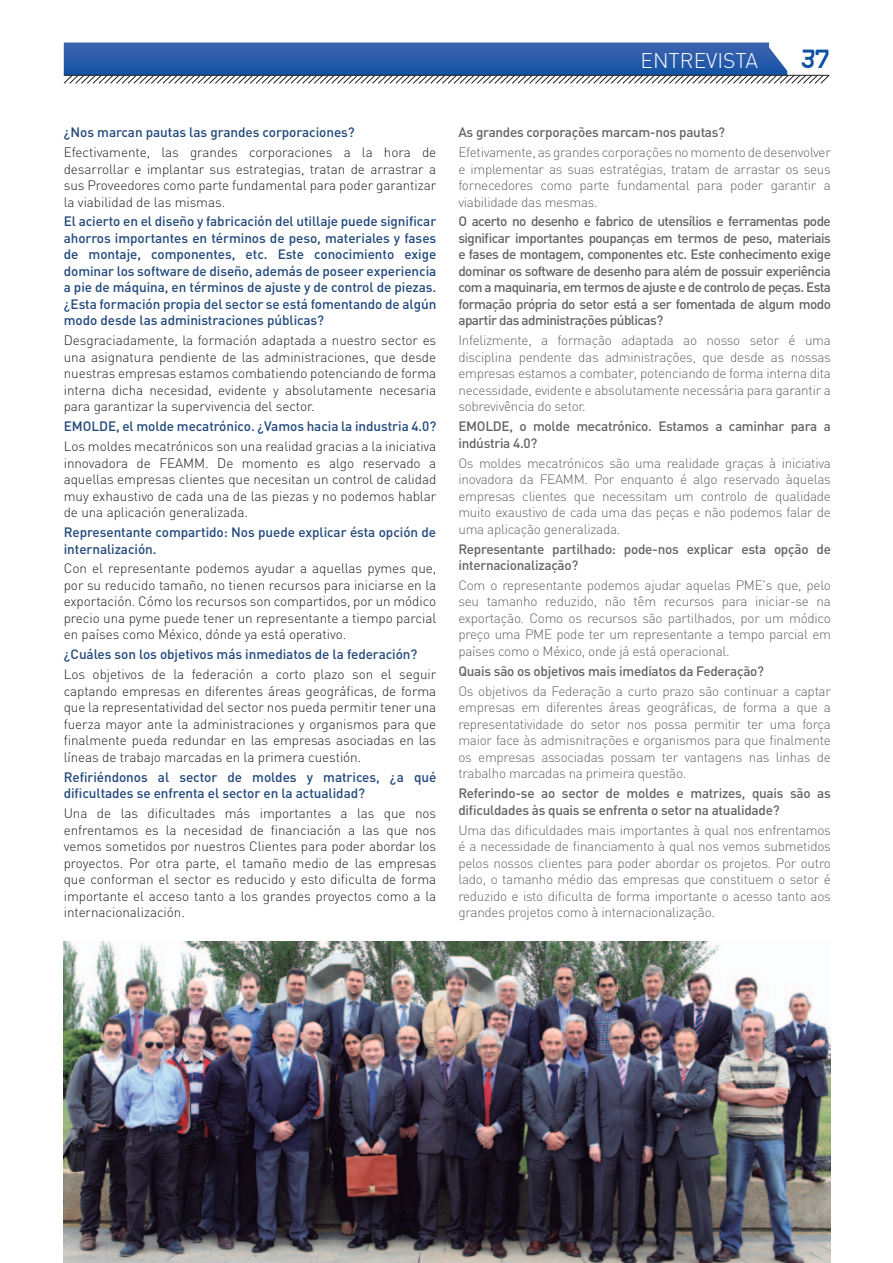
<style>
.page{position:relative;width:893px;height:1263px;background:#fff}
.page>*{position:absolute;margin:0;border:0;box-sizing:border-box;transform-origin:0 0}
.t1{font:600 30px "Trak";color:#0e51a3}
.t2{font:300 21px "DIN";color:#fff}
.t3{font:300 13.5px/16.5px "DIN";letter-spacing:-.005em;color:#231f20;text-align:justify}
.t4{font:300 13.5px/16.5px "DIN";letter-spacing:-.02em;color:#636366;text-align:justify}
.t5{font:500 13.5px/16.5px "DIN";letter-spacing:-.02em;color:#636366}
.t6{font:500 13.5px/16.5px "DIN";letter-spacing:-.005em;color:#21487b}
</style>
<div class="page">
<img style="left:64px;top:942px;width:767px;height:321px">
<svg style="left:63px;top:43px;width:767px;height:41px"></svg>
<hr style="left:64px;top:75px;width:765px;height:1px;background:#231f20">
<p class="t2" style="left:640px;top:47px;width:119px">ENTREVISTA</p>
<p class="t1" style="left:801px;top:41px;width:29px">37</p>
<p class="t6" style="left:64px;top:124px;width:293px">¿Nos marcan pautas las grandes corporaciones?</p>
<p class="t3" style="left:64px;top:144px;width:374px">Efectivamente, las grandes corporaciones a la hora de desarrollar e implantar sus estrategias, tratan de arrastrar a sus Proveedores como parte fundamental para poder garantizar la viabilidad de las mismas.</p>
<p class="t6" style="left:64px;top:213px;width:374px;text-align:justify">El acierto en el diseño y fabricación del utillaje puede significar ahorros importantes en términos de peso, materiales y fases de montaje, componentes, etc. Este conocimiento exige dominar los software de diseño, además de poseer experiencia a pie de máquina, en términos de ajuste y de control de piezas. ¿Esta formación propia del sector se está fomentando de algún modo desde las administraciones públicas?</p>
<p class="t3" style="left:64px;top:332px;width:374px">Desgraciadamente, la formación adaptada a nuestro sector es una asignatura pendiente de las administraciones, que desde nuestras empresas estamos combatiendo potenciando de forma interna dicha necesidad, evidente y absolutamente necesaria para garantizar la supervivencia del sector.</p>
<p class="t6" style="left:64px;top:418px;width:374px">EMOLDE, el molde mecatrónico. ¿Vamos hacia la industria 4.0?</p>
<p class="t3" style="left:64px;top:438px;width:374px">Los moldes mecatrónicos son una realidad gracias a la iniciativa innovadora de FEAMM. De momento es algo reservado a aquellas empresas clientes que necesitan un control de calidad muy exhaustivo de cada una de las piezas y no podemos hablar de una aplicación generalizada.</p>
<p class="t6" style="left:64px;top:523px;width:374px">Representante compartido: Nos puede explicar ésta opción de internalización.</p>
<p class="t3" style="left:64px;top:560px;width:374px">Con el representante podemos ayudar a aquellas pymes que, por su reducido tamaño, no tienen recursos para iniciarse en la exportación. Cómo los recursos son compartidos, por un módico precio una pyme puede tener un representante a tiempo parcial en países como México, dónde ya está operativo.</p>
<p class="t6" style="left:64px;top:646px;width:355px">¿Cuáles son los objetivos más inmediatos de la federación?</p>
<p class="t3" style="left:64px;top:666px;width:374px">Los objetivos de la federación a corto plazo son el seguir captando empresas en diferentes áreas geográficas, de forma que la representatividad del sector nos pueda permitir tener una fuerza mayor ante la administraciones y organismos para que fi nalmente pueda redundar en las empresas asociadas en las líneas de trabajo marcadas en la primera cuestión.</p>
<p class="t6" style="left:64px;top:768px;width:374px">Refiriéndonos al sector de moldes y matrices, ¿a qué dificultades se enfrenta el sector en la actualidad?</p>
<p class="t3" style="left:64px;top:805px;width:374px">Una de las dificultades más importantes a las que nos enfrentamos es la necesidad de fi nanciación a las que nos vemos sometidos por nuestros Clientes para poder abordar los proyectos. Por otra parte, el tamaño medio de las empresas que conforman el sector es reducido y esto dificulta de forma importante el acceso tanto a los grandes proyectos como a la internacionalización.</p>
<p class="t5" style="left:458px;top:124px;width:268px">As grandes corporações marcam-nos pautas?</p>
<p class="t4" style="left:458px;top:144px;width:374px">Efetivamente, as grandes corporações no momento de desenvolver e implementar as suas estratégias, tratam de arrastar os seus fornecedores como parte fundamental para poder garantir a viabilidade das mesmas.</p>
<p class="t5" style="left:458px;top:213px;width:374px;text-align:justify">O acerto no desenho e fabrico de utensílios e ferramentas pode significar importantes poupanças em termos de peso, materiais e fases de montagem, componentes etc. Este conhecimento exige dominar os software de desenho para além de possuir experiência com a maquinaria, em termos de ajuste e de controlo de peças. Esta formação própria do setor está a ser fomentada de algum modo apartir das administrações públicas?</p>
<p class="t4" style="left:458px;top:332px;width:374px">Infelizmente, a formação adaptada ao nosso setor é uma disciplina pendente das administrações, que desde as nossas empresas estamos a combater, potenciando de forma interna dita necessidade, evidente e absolutamente necessária para garantir a sobrevivência do setor.</p>
<p class="t5" style="left:458px;top:418px;width:374px">EMOLDE, o molde mecatrónico. Estamos a caminhar para a indústria 4.0?</p>
<p class="t4" style="left:458px;top:454px;width:374px">Os moldes mecatrónicos são uma realidade graças à iniciativa inovadora da FEAMM. Por enquanto é algo reservado àquelas empresas clientes que necessitam um controlo de qualidade muito exaustivo de cada uma das peças e não podemos falar de uma aplicação generalizada.</p>
<p class="t5" style="left:458px;top:540px;width:374px">Representante partilhado: pode-nos explicar esta opção de internacionalização?</p>
<p class="t4" style="left:458px;top:577px;width:374px">Com o representante podemos ajudar aquelas PME's que, pelo seu tamanho reduzido, não têm recursos para iniciar-se na exportação. Como os recursos são partilhados, por um módico preço uma PME pode ter um representante a tempo parcial em países como o México, onde já está operacional.</p>
<p class="t5" style="left:458px;top:662px;width:307px">Quais são os objetivos mais imediatos da Federação?</p>
<p class="t4" style="left:458px;top:682px;width:374px">Os objetivos da Federação a curto prazo são continuar a captar empresas em diferentes áreas geográficas, de forma a que a representatividade do setor nos possa permitir ter uma força maior face às admisnitrações e organismos para que fi nalmente os empresas associadas possam ter vantagens nas linhas de trabalho marcadas na primeira questão.</p>
<p class="t5" style="left:458px;top:785px;width:374px">Referindo-se ao sector de moldes e matrizes, quais são as dificuldades às quais se enfrenta o setor na atualidade?</p>
<p class="t4" style="left:458px;top:821px;width:374px">Uma das dificuldades mais importantes à qual nos enfrentamos é a necessidade de financiamento à qual nos vemos submetidos pelos nossos clientes para poder abordar os projetos. Por outro lado, o tamanho médio das empresas que constituem o setor é reduzido e isto dificulta de forma importante o acesso tanto aos grandes projetos como à internacionalização.</p>
</div>
